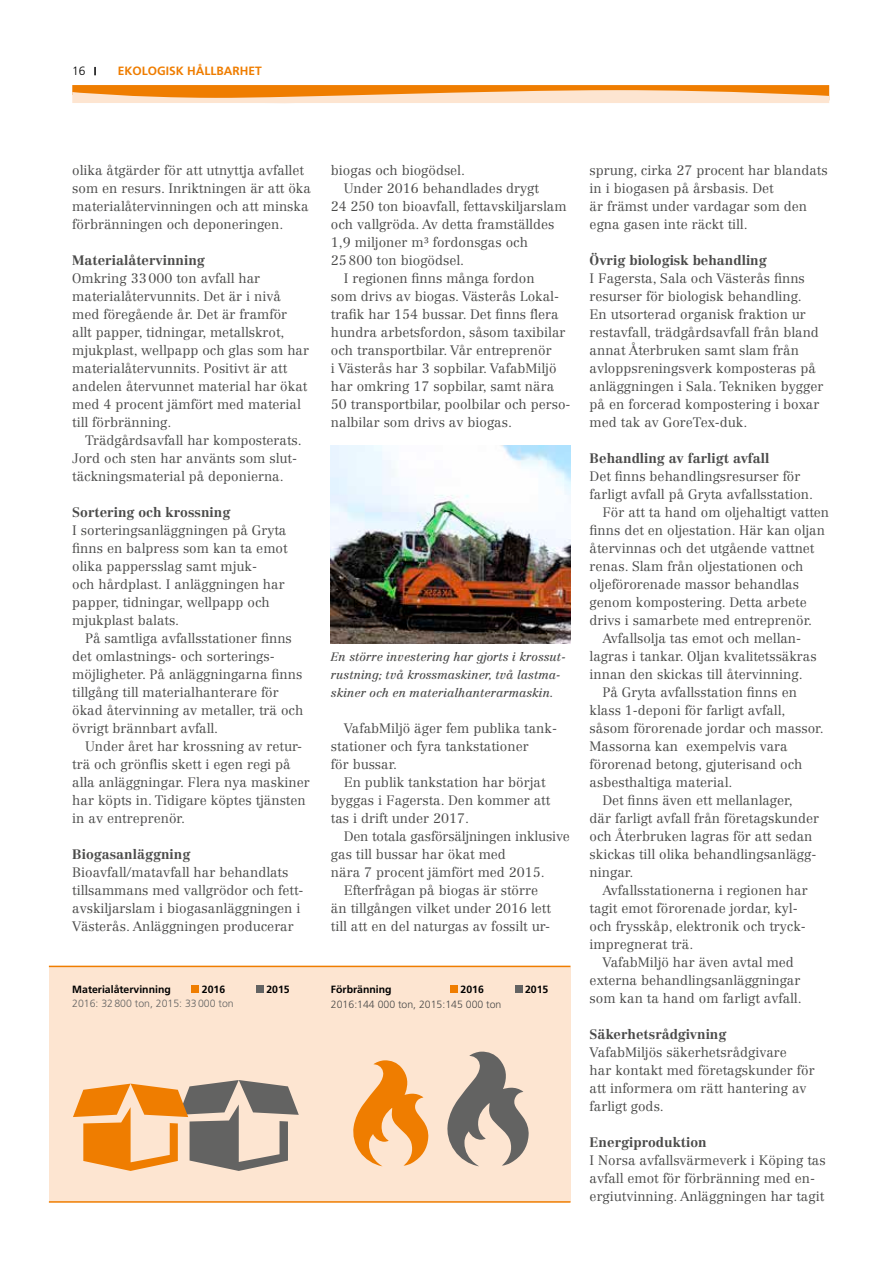
<style>
.page{position:relative;width:893px;height:1263px;background:#fff}
.page>*{position:absolute;margin:0;border:0;box-sizing:border-box;transform-origin:0 0}
.t1{font:300 13.5px/18px "Centennial LT Std";color:#4a4a49}
.t2{font:700 13.5px "Centennial LT Std";color:#4a4a49}
.t3{font:italic 12px/18px "Centennial LT Std";color:#4a4a49}
.t4{font:700 12px "Frutiger LT Std";color:#ef7d00}
.t5{font:300 12px "Frutiger LT Std";color:#000}
.t6{font:700 10.5px "Frutiger LT Std";color:#000}
.t7{font:300 10.5px "Frutiger LT Std";color:#4a4a49}
.t8{font:300 10.5px "Frutiger LT Std";color:#636362}
</style>
<div class="page">
<svg style="left:94px;top:67px;width:2px;height:8px"></svg>
<img style="left:331px;top:445px;width:239px;height:198px">
<svg style="left:72px;top:85px;width:757px;height:18px;background:#f6b36c"></svg>
<div style="left:49px;top:967px;width:521px;height:234px;background:#fde5d1"></div>
<hr style="left:49px;top:1201px;width:521px;height:2px;background:#ef7d00">
<hr style="left:49px;top:966px;width:521px;height:1px;background:#ef7d00">
<div style="left:192px;top:986px;width:7px;height:7px;background:#ef7d00"></div>
<div style="left:256px;top:986px;width:8px;height:7px;background:#636362"></div>
<div style="left:450px;top:986px;width:8px;height:7px;background:#ef7d00"></div>
<div style="left:515px;top:986px;width:7px;height:7px;background:#636362"></div>
<svg style="left:73px;top:1080px;width:226px;height:91px"></svg>
<svg style="left:353px;top:1060px;width:76px;height:106px"></svg>
<svg style="left:447px;top:1051px;width:82px;height:115px"></svg>
<p class="t5" style="left:72px;top:64px;width:15px">16</p>
<p class="t4" style="left:118px;top:64px;width:146px">EKOLOGISK HÅLLBARHET</p>
<p class="t1" style="left:72px;top:161px;width:240px">olika åtgärder för att utnyttja avfallet som en resurs. Inriktningen är att öka materialåtervinningen och att minska förbränningen och deponeringen.</p>
<p class="t2" style="left:72px;top:252px;width:134px">Materialåtervinning</p>
<p class="t1" style="left:72px;top:269px;width:238px">Omkring 33000 ton avfall har materialåtervunnits. Det är i nivå med föregående år. Det är framför allt papper, tidningar, metallskrot, mjukplast, wellpapp och glas som har materialåtervunnits. Positivt är att andelen återvunnet material har ökat med 4 procent jämfört med material till förbränning.</p>
<p class="t1" style="left:72px;top:431px;width:231px;text-indent:13px">Trädgårdsavfall har komposterats.<br>Jord och sten har använts som slut&shy;täckningsmaterial på deponierna.</p>
<p class="t2" style="left:72px;top:504px;width:160px">Sortering och krossning</p>
<p class="t1" style="left:72px;top:521px;width:217px">I sorteringsanläggningen på Gryta finns en balpress som kan ta emot olika pappersslag samt mjuk-<br>och hårdplast. I anläggningen har papper, tidningar, wellpapp och mjukplast balats.</p>
<p class="t1" style="left:72px;top:629px;width:233px;text-indent:13px">På samtliga avfallsstationer finns det omlastnings- och sorterings&shy;möjligheter. På anläggningarna finns tillgång till materialhanterare för ökad återvinning av metaller, trä och övrigt brännbart avfall.</p>
<p class="t1" style="left:72px;top:737px;width:239px;text-indent:13px">Under året har krossning av retur&shy;trä och grönflis skett i egen regi på alla anläggningar. Flera nya maskiner har köpts in. Tidigare köptes tjänsten in av entreprenör.</p>
<p class="t2" style="left:72px;top:846px;width:120px">Biogasanläggning</p>
<p class="t1" style="left:72px;top:863px;width:233px">Bioavfall/matavfall har behandlats tillsammans med vallgrödor och fett&shy;avskiljarslam i biogasanläggningen i Västerås. Anläggningen producerar</p>
<p class="t6" style="left:72px;top:983px;width:100px">Materialåtervinning</p>
<p class="t6" style="left:202px;top:983px;width:25px">2016</p>
<p class="t6" style="left:266px;top:983px;width:25px">2015</p>
<p class="t8" style="left:72px;top:997px;width:163px">2016: 32800 ton, 2015: 33000 ton</p>
<p class="t1" style="left:331px;top:161px;width:136px">biogas och biogödsel.</p>
<p class="t1" style="left:344px;top:179px;width:197px">Under 2016 behandlades drygt</p>
<p class="t1" style="left:331px;top:197px;width:237px">24 250 ton bioavfall, fettavskiljarslam</p>
<p class="t1" style="left:331px;top:215px;width:225px">och vallgröda. Av detta framställdes</p>
<p class="t1" style="left:331px;top:233px;width:198px">1,9 miljoner m³ fordonsgas och</p>
<p class="t1" style="left:331px;top:251px;width:135px">25800 ton biogödsel.</p>
<p class="t1" style="left:344px;top:269px;width:192px">I regionen finns många fordon</p>
<p class="t1" style="left:331px;top:287px;width:230px">som drivs av biogas. Västerås Lokal-</p>
<p class="t1" style="left:331px;top:305px;width:229px">trafik har 154 bussar. Det finns flera</p>
<p class="t1" style="left:331px;top:323px;width:236px">hundra arbetsfordon, såsom taxibilar</p>
<p class="t1" style="left:331px;top:341px;width:222px">och transportbilar. Vår entreprenör</p>
<p class="t1" style="left:331px;top:359px;width:227px">i Västerås har 3 sopbilar. VafabMiljö</p>
<p class="t1" style="left:331px;top:377px;width:225px">har omkring 17 sopbilar, samt nära</p>
<p class="t1" style="left:331px;top:395px;width:241px">50 transportbilar, poolbilar och perso-</p>
<p class="t1" style="left:331px;top:413px;width:183px">nalbilar som drivs av biogas.</p>
<p class="t3" style="left:331px;top:648px;width:236px">En större investering har gjorts i krossut&shy;rustning; två krossmaskiner, två lastma&shy;skiner och en materialhanterarmaskin.</p>
<p class="t1" style="left:331px;top:719px;width:228px;text-indent:13px">VafabMiljö äger fem publika tank&shy;stationer och fyra tankstationer<br>för bussar.</p>
<p class="t1" style="left:331px;top:773px;width:221px;text-indent:13px">En publik tankstation har börjat byggas i Fagersta. Den kommer att tas i drift under 2017.</p>
<p class="t1" style="left:344px;top:827px;width:228px">Den totala gasförsäljningen inklusive</p>
<p class="t1" style="left:331px;top:845px;width:177px">gas till bussar har ökat med</p>
<p class="t1" style="left:331px;top:863px;width:215px">nära 7 procent jämfört med 2015.</p>
<p class="t1" style="left:344px;top:881px;width:196px">Efterfrågan på biogas är större</p>
<p class="t1" style="left:331px;top:899px;width:221px">än tillgången vilket under 2016 lett</p>
<p class="t1" style="left:331px;top:917px;width:221px">till att en del naturgas av fossilt ur-</p>
<p class="t6" style="left:331px;top:983px;width:62px">Förbränning</p>
<p class="t6" style="left:461px;top:983px;width:25px">2016</p>
<p class="t6" style="left:525px;top:983px;width:25px">2015</p>
<p class="t7" style="left:331px;top:998px;width:172px">2016:144 000 ton, 2015:145 000 ton</p>
<p class="t1" style="left:590px;top:161px;width:239px">sprung, cirka 27 procent har blandats in i biogasen på årsbasis. Det<br>är främst under vardagar som den egna gasen inte räckt till.</p>
<p class="t2" style="left:590px;top:252px;width:179px">Övrig biologisk behandling</p>
<p class="t1" style="left:590px;top:269px;width:235px">I Fagersta, Sala och Västerås finns resurser för biologisk behandling.<br>En utsorterad organisk fraktion ur restavfall, trädgårdsavfall från bland annat Återbruken samt slam från avloppsreningsverk komposteras på anläggningen i Sala. Tekniken bygger på en forcerad kompostering i boxar med tak av GoreTex-duk.</p>
<p class="t2" style="left:590px;top:450px;width:181px">Behandling av farligt avfall</p>
<p class="t1" style="left:590px;top:467px;width:212px">Det finns behandlingsresurser för</p>
<p class="t1" style="left:590px;top:485px;width:225px">farligt avfall på Gryta avfallsstation.</p>
<p class="t1" style="left:602px;top:503px;width:228px">För att ta hand om oljehaltigt vatten</p>
<p class="t1" style="left:590px;top:521px;width:237px">finns det en oljestation. Här kan oljan</p>
<p class="t1" style="left:590px;top:539px;width:226px">återvinnas och det utgående vattnet</p>
<p class="t1" style="left:590px;top:557px;width:215px">renas. Slam från oljestationen och</p>
<p class="t1" style="left:590px;top:575px;width:211px">oljeförorenade massor behandlas</p>
<p class="t1" style="left:590px;top:593px;width:219px">genom kompostering. Detta arbete</p>
<p class="t1" style="left:590px;top:611px;width:224px">drivs i samarbete med entreprenör.</p>
<p class="t1" style="left:602px;top:629px;width:200px">Avfallsolja tas emot och mellan-</p>
<p class="t1" style="left:590px;top:647px;width:229px">lagras i tankar. Oljan kvalitetssäkras</p>
<p class="t1" style="left:590px;top:665px;width:214px">innan den skickas till återvinning.</p>
<p class="t1" style="left:602px;top:683px;width:196px">På Gryta avfallsstation finns en</p>
<p class="t1" style="left:590px;top:701px;width:197px">klass 1-deponi för farligt avfall,</p>
<p class="t1" style="left:590px;top:719px;width:236px">såsom förorenade jordar och massor.</p>
<p class="t1" style="left:590px;top:737px;width:200px">Massorna kan exempelvis vara</p>
<p class="t1" style="left:590px;top:755px;width:214px">förorenad betong, gjuterisand och</p>
<p class="t1" style="left:590px;top:773px;width:144px">asbesthaltiga material.</p>
<p class="t1" style="left:602px;top:791px;width:192px">Det finns även ett mellanlager,</p>
<p class="t1" style="left:590px;top:809px;width:231px">där farligt avfall från företagskunder</p>
<p class="t1" style="left:590px;top:827px;width:224px">och Återbruken lagras för att sedan</p>
<p class="t1" style="left:590px;top:845px;width:228px">skickas till olika behandlingsanlägg-</p>
<p class="t1" style="left:590px;top:863px;width:45px">ningar.</p>
<p class="t1" style="left:602px;top:881px;width:207px">Avfallsstationerna i regionen har</p>
<p class="t1" style="left:590px;top:899px;width:210px">tagit emot förorenade jordar, kyl-</p>
<p class="t1" style="left:590px;top:917px;width:218px">och frysskåp, elektronik och tryck-</p>
<p class="t1" style="left:590px;top:935px;width:105px">impregnerat trä.</p>
<p class="t1" style="left:602px;top:953px;width:193px">VafabMiljö har även avtal med</p>
<p class="t1" style="left:590px;top:971px;width:212px">externa behandlingsanläggningar</p>
<p class="t1" style="left:590px;top:989px;width:214px">som kan ta hand om farligt avfall.</p>
<p class="t2" style="left:590px;top:1026px;width:138px">Säkerhetsrådgivning</p>
<p class="t1" style="left:590px;top:1043px;width:227px">VafabMiljös säkerhetsrådgivare<br>har kontakt med företagskunder för att informera om rätt hantering av farligt gods.</p>
<p class="t2" style="left:590px;top:1134px;width:119px">Energiproduktion</p>
<p class="t1" style="left:590px;top:1151px;width:237px">I Norsa avfallsvärmeverk i Köping tas avfall emot för förbränning med en&shy;ergiutvinning. Anläggningen har tagit</p>
</div>
